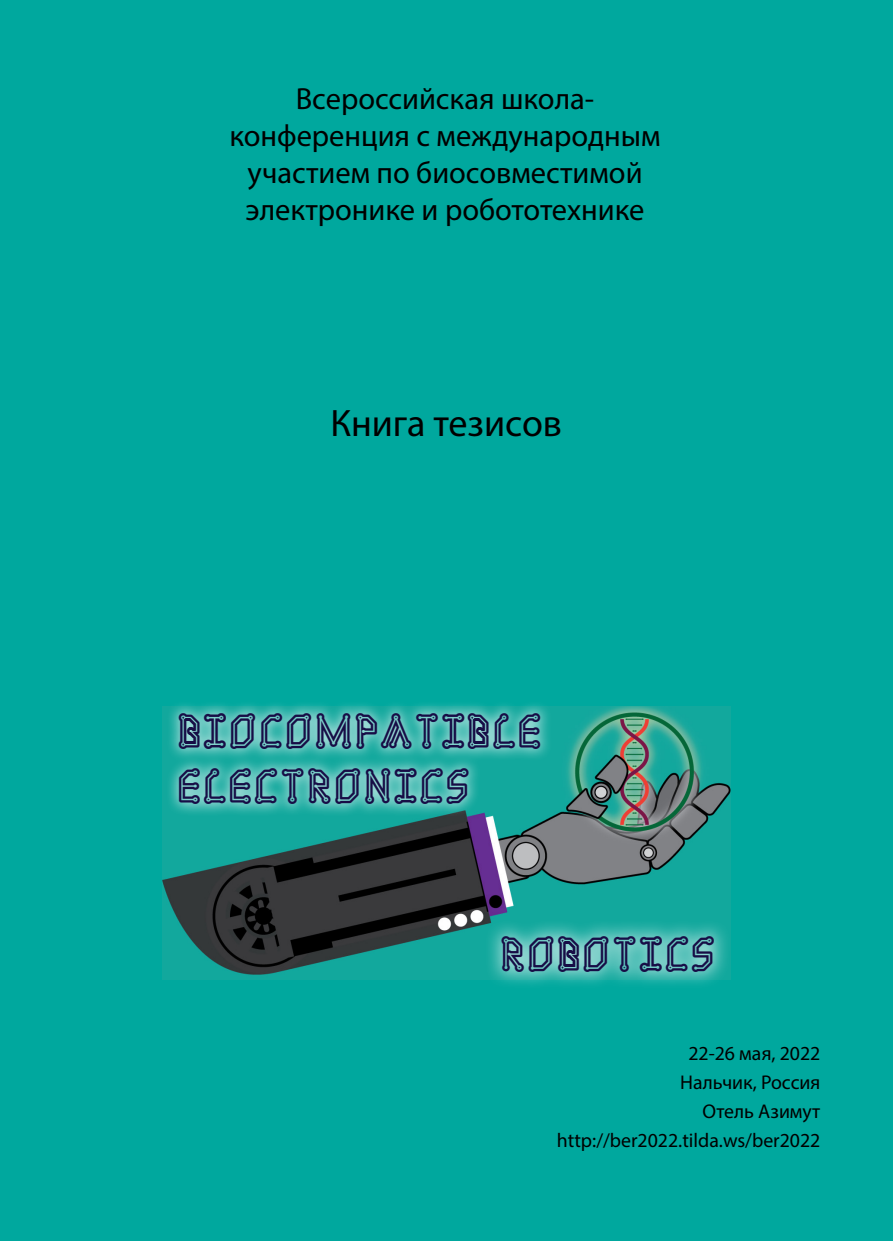
<style>
.page{position:relative;width:893px;height:1241px;background:#fff}
.page>*{position:absolute;margin:0;border:0;box-sizing:border-box;transform-origin:0 0}
.t1{font:45.5px "Cirquee";color:#170d46}
.t2{font:38.32px "Myriad Pro";color:#000}
.t3{font:30.62px/36.8px "Myriad Pro";color:#000;text-align:center}
.t4{font:19.95px "Myriad Pro";color:#000}
</style>
<div class="page">
<div style="left:0;top:0;width:893px;height:1240px;background:#00a89e"></div>
<img style="left:162px;top:706px;width:569px;height:273px">
<div style="left:166px;top:699px;width:387px;height:118px;background:#fff;opacity:.6"></div>
<div style="left:484px;top:918px;width:248px;height:71px;background:#fff;opacity:.6"></div>
<p class="t3" style="left:229px;top:80px;width:433px">Всероссийская школа&shy;конференция с международным участием по биосовместимой электронике и робототехнике</p>
<p class="t2" style="left:330px;top:399px;width:233px">Книга тезисов</p>
<p class="t1" style="left:177px;top:707px;width:367px">BIOCOMPATIBLE</p>
<p class="t1" style="left:177px;top:761px;width:296px">ELECTRONICS</p>
<p class="t1" style="left:499px;top:929px;width:219px">ROBOTICS</p>
<p class="t4" style="left:688px;top:1040px;width:134px">22-26 мая, 2022</p>
<p class="t4" style="left:680px;top:1069px;width:142px">Нальчик, Россия</p>
<p class="t4" style="left:702px;top:1098px;width:119px">Отель Азимут</p>
<p class="t4" style="left:557px;top:1127px;width:265px">http://ber2022.tilda.ws/ber2022</p>
</div>
